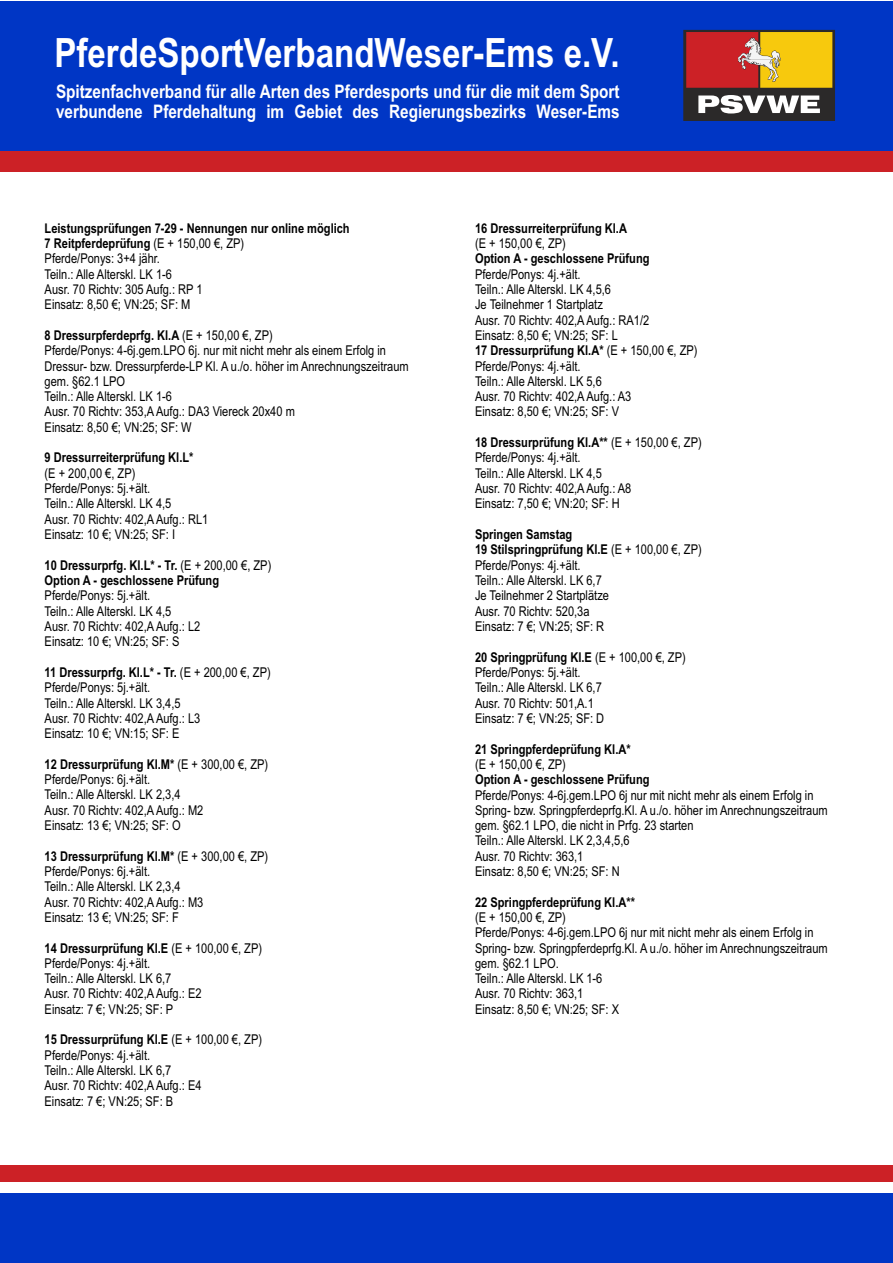
<style>
.page{position:relative;width:893px;height:1263px;background:#fff}
.page>*{position:absolute;margin:0;border:0;box-sizing:border-box;transform-origin:0 0}
.t1{font:700 40.35px "Arial Narrow";color:#fff}
.t2{font:700 18.6px/20.1px "Arial Narrow";color:#fff}
.t3{font:13.5px/15.3px "Arial Narrow";color:#000}
.t4{font:700 13.5px/15.5px "Arial Narrow";color:#000}
.s1{font-weight:700}
.s2{font-weight:400}
</style>
<div class="page">
<div style="left:0;top:1192px;width:893px;height:70px;background:#0036c5"></div>
<div style="left:0;top:1px;width:893px;height:160px;background:#0036c5"></div>
<div style="left:0;top:151px;width:893px;height:21px;background:#cc2126"></div>
<svg style="left:683px;top:30px;width:152px;height:91px;background:#a96e3d"></svg>
<div style="left:0;top:1165px;width:893px;height:16px;background:#cc2126"></div>
<h1 class="t1" style="left:54px;top:38px;width:567px">PferdeSportVerbandWeser-Ems e.V.</h1>
<h2 class="t2" style="left:56px;top:83px;width:565px">Spitzenfachverband für alle Arten des Pferdesports und für die mit dem Sport verbundene Pferdehaltung im Gebiet des Regierungsbezirks Weser-Ems</h2>
<p class="t3" style="left:45px;top:222px;width:307px"><span class="s1">Leistungsprüfungen 7-29 - Nennungen nur online möglich 7 Reitpferdeprüfung</span> (E + 150,00 €, ZP)<br>Pferde/Ponys: 3+4 jähr.<br>Teiln.: Alle Alterskl. LK 1-6<br>Ausr. 70 Richtv: 305 Aufg.: RP 1<br>Einsatz: 8,50 €; VN:25; SF: M</p>
<p class="t3" style="left:45px;top:329px;width:366px"><span class="s1">8 Dressurpferdeprfg. Kl.A</span> (E + 150,00 €, ZP)<br>Pferde/Ponys: 4-6j.gem.LPO 6j. nur mit nicht mehr als einem Erfolg in Dressur- bzw. Dressurpferde-LP Kl. A u./o. höher im Anrechnungszeitraum gem. §62.1 LPO<br>Teiln.: Alle Alterskl. LK 1-6<br>Ausr. 70 Richtv: 353,A Aufg.: DA3 Viereck 20x40 m<br>Einsatz: 8,50 €; VN:25; SF: W</p>
<p class="t4" style="left:45px;top:451px;width:150px">9 Dressurreiterprüfung Kl.L*</p>
<p class="t3" style="left:45px;top:467px;width:165px">(E + 200,00 €, ZP)<br>Pferde/Ponys: 5j.+ält.<br>Teiln.: Alle Alterskl. LK 4,5<br>Ausr. 70 Richtv: 402,A Aufg.: RL1<br>Einsatz: 10 €; VN:25; SF: I</p>
<p class="t4" style="left:45px;top:558px;width:228px">10 Dressurprfg. Kl.L* - Tr. <span class="s2">(E + 200,00 €, ZP)<br></span>Option A - geschlossene Prüfung</p>
<p class="t3" style="left:45px;top:589px;width:157px">Pferde/Ponys: 5j.+ält.<br>Teiln.: Alle Alterskl. LK 4,5<br>Ausr. 70 Richtv: 402,A Aufg.: L2<br>Einsatz: 10 €; VN:25; SF: S</p>
<p class="t3" style="left:45px;top:666px;width:228px"><span class="s1">11 Dressurprfg. Kl.L* - Tr.</span> (E + 200,00 €, ZP)<br>Pferde/Ponys: 5j.+ält.<br>Teiln.: Alle Alterskl. LK 3,4,5<br>Ausr. 70 Richtv: 402,A Aufg.: L3<br>Einsatz: 10 €; VN:15; SF: E</p>
<p class="t3" style="left:45px;top:758px;width:225px"><span class="s1">12 Dressurprüfung Kl.M*</span> (E + 300,00 €, ZP)<br>Pferde/Ponys: 6j.+ält.<br>Teiln.: Alle Alterskl. LK 2,3,4<br>Ausr. 70 Richtv: 402,A Aufg.: M2<br>Einsatz: 13 €; VN:25; SF: O</p>
<p class="t3" style="left:45px;top:849px;width:225px"><span class="s1">13 Dressurprüfung Kl.M*</span> (E + 300,00 €, ZP)<br>Pferde/Ponys: 6j.+ält.<br>Teiln.: Alle Alterskl. LK 2,3,4<br>Ausr. 70 Richtv: 402,A Aufg.: M3<br>Einsatz: 13 €; VN:25; SF: F</p>
<p class="t3" style="left:45px;top:941px;width:219px"><span class="s1">14 Dressurprüfung Kl.E</span> (E + 100,00 €, ZP)<br>Pferde/Ponys: 4j.+ält.<br>Teiln.: Alle Alterskl. LK 6,7<br>Ausr. 70 Richtv: 402,A Aufg.: E2<br>Einsatz: 7 €; VN:25; SF: P</p>
<p class="t3" style="left:45px;top:1033px;width:219px"><span class="s1">15 Dressurprüfung Kl.E</span> (E + 100,00 €, ZP)<br>Pferde/Ponys: 4j.+ält.<br>Teiln.: Alle Alterskl. LK 6,7<br>Ausr. 70 Richtv: 402,A Aufg.: E4<br>Einsatz: 7 €; VN:25; SF: B</p>
<p class="t4" style="left:475px;top:221px;width:153px">16 Dressurreiterprüfung Kl.A</p>
<p class="t3" style="left:475px;top:237px;width:92px">(E + 150,00 €, ZP)</p>
<p class="t4" style="left:475px;top:252px;width:176px">Option A - geschlossene Prüfung</p>
<p class="t3" style="left:475px;top:268px;width:224px">Pferde/Ponys: 4j.+ält.<br>Teiln.: Alle Alterskl. LK 4,5,6<br>Je Teilnehmer 1 Startplatz<br>Ausr. 70 Richtv: 402,A Aufg.: RA1/2<br>Einsatz: 8,50 €; VN:25; SF: L<br><span class="s1">17 Dressurprüfung Kl.A*</span> (E + 150,00 €, ZP)<br>Pferde/Ponys: 4j.+ält.<br>Teiln.: Alle Alterskl. LK 5,6<br>Ausr. 70 Richtv: 402,A Aufg.: A3<br>Einsatz: 8,50 €; VN:25; SF: V</p>
<p class="t3" style="left:475px;top:436px;width:228px"><span class="s1">18 Dressurprüfung Kl.A**</span> (E + 150,00 €, ZP)<br>Pferde/Ponys: 4j.+ält.<br>Teiln.: Alle Alterskl. LK 4,5<br>Ausr. 70 Richtv: 402,A Aufg.: A8<br>Einsatz: 7,50 €; VN:20; SF: H</p>
<p class="t3" style="left:475px;top:528px;width:228px"><span class="s1">Springen Samstag<br>19 Stilspringprüfung Kl.E</span> (E + 100,00 €, ZP)<br>Pferde/Ponys: 4j.+ält.<br>Teiln.: Alle Alterskl. LK 6,7<br>Je Teilnehmer 2 Startplätze<br>Ausr. 70 Richtv: 520,3a<br>Einsatz: 7 €; VN:25; SF: R</p>
<p class="t3" style="left:475px;top:650px;width:212px"><span class="s1">20 Springprüfung Kl.E</span> (E + 100,00 €, ZP)<br>Pferde/Ponys: 5j.+ält.<br>Teiln.: Alle Alterskl. LK 6,7<br>Ausr. 70 Richtv: 501,A.1<br>Einsatz: 7 €; VN:25; SF: D</p>
<p class="t4" style="left:475px;top:742px;width:157px">21 Springpferdeprüfung Kl.A*</p>
<p class="t3" style="left:475px;top:758px;width:92px">(E + 150,00 €, ZP)</p>
<p class="t4" style="left:475px;top:773px;width:176px">Option A - geschlossene Prüfung</p>
<p class="t3" style="left:475px;top:788px;width:354px">Pferde/Ponys: 4-6j.gem.LPO 6j nur mit nicht mehr als einem Erfolg in Spring- bzw. Springpferdeprfg.Kl. A u./o. höher im Anrechnungszeitraum gem. §62.1 LPO, die nicht in Prfg. 23 starten<br>Teiln.: Alle Alterskl. LK 2,3,4,5,6<br>Ausr. 70 Richtv: 363,1<br>Einsatz: 8,50 €; VN:25; SF: N</p>
<p class="t4" style="left:475px;top:895px;width:161px">22 Springpferdeprüfung Kl.A**</p>
<p class="t3" style="left:475px;top:911px;width:354px">(E + 150,00 €, ZP)<br>Pferde/Ponys: 4-6j.gem.LPO 6j nur mit nicht mehr als einem Erfolg in Spring- bzw. Springpferdeprfg.Kl. A u./o. höher im Anrechnungszeitraum gem. §62.1 LPO.<br>Teiln.: Alle Alterskl. LK 1-6<br>Ausr. 70 Richtv: 363,1<br>Einsatz: 8,50 €; VN:25; SF: X</p>
</div>
